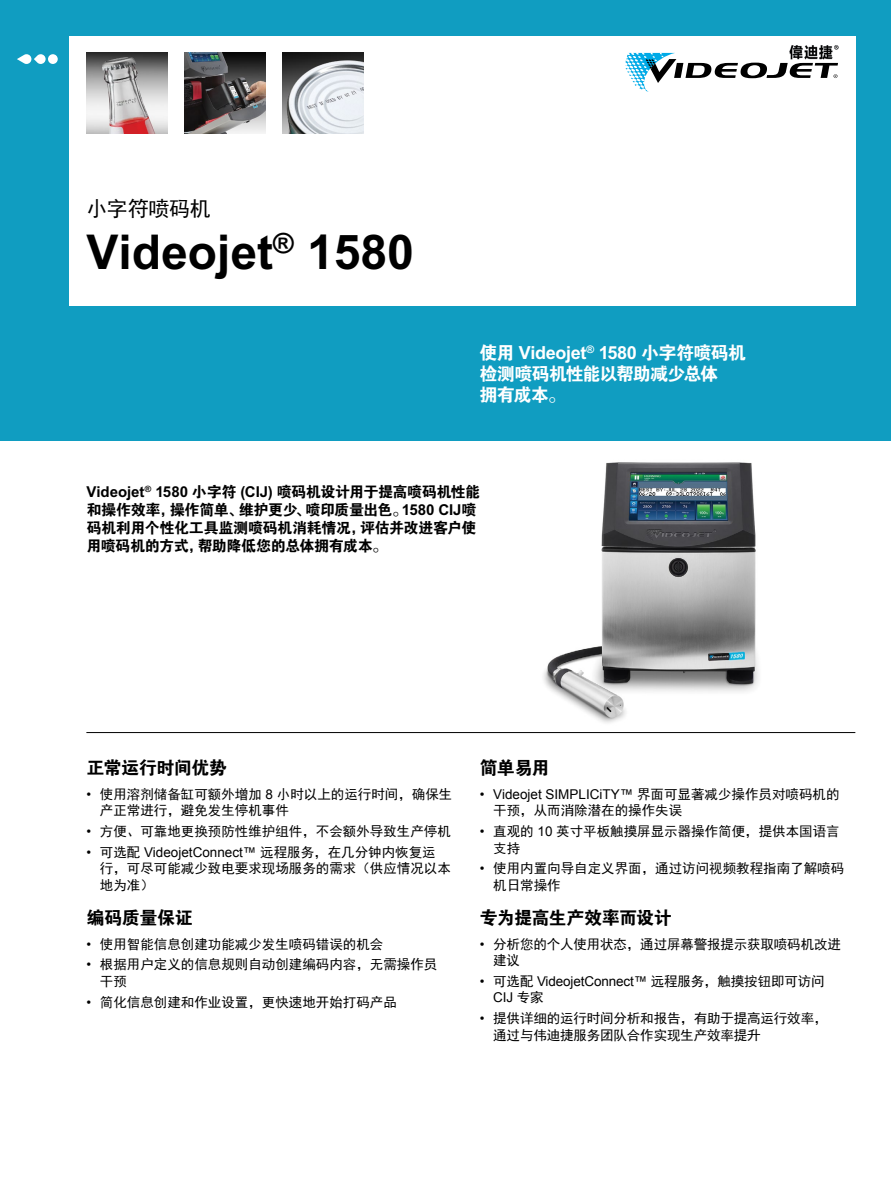
<style>
.page{position:relative;width:891px;height:1188px;background:#fff}
.page>*{position:absolute;margin:0;border:0;box-sizing:border-box;transform-origin:0 0}
.t1{font:700 48px "Arial";color:#000}
.t2{font:21px "Sim Hei";letter-spacing:-.01em;color:#000}
.t3{font:18px "FZDHTJW GB1 0";letter-spacing:-.025em;color:#000}
.t4{font:700 18px "Arial";letter-spacing:-.02em;color:#fff}
.t5{font:18px/21px "FZDHTJW GB1 0";letter-spacing:-.05em;color:#fff}
.t6{font:15px/18px "FZDHTJW GB1 0";letter-spacing:-.025em;color:#000;text-align:justify}
.t7{font:700 15px "Arial";letter-spacing:-.005em;color:#000}
.t8{font:13.5px/16.5px "Sim Hei";color:#000}
.t9{font:13.5px/16.5px "Arial";color:#000}
.s1{font-family:"FZDHTJW GB1 0";font-weight:400}
.s2{font-family:"Arial";font-weight:700}
.s3{font-family:"Arial"}
.s4{font-family:"Sim Hei"}
</style>
<div class="page">
<div style="left:0;top:0;width:891px;height:441px;background:#109dc1"></div>
<div style="left:69px;top:36px;width:786px;height:270px;background:#fff"></div>
<div style="left:48px;top:54px;width:10px;height:10px;background:#fff;border-radius:50%"></div>
<svg style="left:17px;top:54px;width:29px;height:10px"></svg>
<hr style="left:86px;top:732px;width:769px;height:1px;background:#000">
<img style="left:283px;top:53px;width:81px;height:81px">
<img style="left:86px;top:53px;width:81px;height:81px">
<svg style="left:625px;top:53px;width:213px;height:39px"></svg>
<img style="left:543px;top:462px;width:216px;height:261px">
<img style="left:185px;top:53px;width:81px;height:81px">
<img style="left:785px;top:45px;width:54px;height:16px">
<h2 class="t2" style="left:86px;top:198px;width:126px">小字符喷码机</h2>
<h1 class="t1" style="left:86px;top:224px;width:329px">Videojet<sup>®</sup> 1580</h1>
<h3 class="t4" style="left:480px;top:342px;width:268px"><span class="s1">使用</span> Videojet<sup>®</sup> 1580 <span class="s1">小字符喷码机</span></h3>
<h3 class="t5" style="left:480px;top:363px;width:240px">检测喷码机性能以帮助减少总体拥有成本。</h3>
<p class="t7" style="left:86px;top:483px;width:395px">Videojet<sup>®</sup> 1580 <span class="s1">小字符</span> (CIJ) <span class="s1">喷码机设计用于提高喷码机性能</span></p>
<p class="t6" style="left:86px;top:501px;width:392px">和操作效率，操作简单、维护更少、喷印质量出色。<span class="s2">1580 CIJ</span>喷码机利用个性化工具监测喷码机消耗情况，评估并改进客户使用喷码机的方式，帮助降低您的总体拥有成本。</p>
<h3 class="t3" style="left:86px;top:758px;width:142px">正常运行时间优势</h3>
<p class="t8" style="left:100px;top:786px;width:354px;text-indent:-14px"><span class="s3">•</span> 使用溶剂储备缸可额外增加 <span class="s3">8</span> 小时以上的运行时间，确保生产正常进行，避免发生停机事件</p>
<p class="t8" style="left:86px;top:823px;width:366px"><span class="s3">•</span> 方便、可靠地更换预防性维护组件，不会额外导致生产停机</p>
<p class="t9" style="left:86px;top:844px;width:351px">• <span class="s4">可选配</span> VideojetConnect™ <span class="s4">远程服务，在几分钟内恢复运</span></p>
<p class="t8" style="left:100px;top:860px;width:353px">行，可尽可能减少致电要求现场服务的需求（供应情况以本地为准）</p>
<h3 class="t3" style="left:86px;top:908px;width:108px">编码质量保证</h3>
<p class="t8" style="left:86px;top:936px;width:299px"><span class="s3">•</span> 使用智能信息创建功能减少发生喷码错误的机会</p>
<p class="t8" style="left:100px;top:956px;width:339px;text-indent:-14px"><span class="s3">•</span> 根据用户定义的信息规则自动创建编码内容，无需操作员干预</p>
<p class="t8" style="left:86px;top:994px;width:312px"><span class="s3">•</span> 简化信息创建和作业设置，更快速地开始打码产品</p>
<h3 class="t3" style="left:480px;top:758px;width:71px">简单易用</h3>
<p class="t9" style="left:480px;top:786px;width:361px">• Videojet SIMPLICiTY™ <span class="s4">界面可显著减少操作员对喷码机的</span></p>
<p class="t8" style="left:493px;top:802px;width:190px">干预，从而消除潜在的操作失误</p>
<p class="t8" style="left:493px;top:823px;width:348px;text-indent:-14px"><span class="s3">•</span> 直观的 <span class="s3">10</span> 英寸平板触摸屏显示器操作简便，提供本国语言支持</p>
<p class="t8" style="left:493px;top:860px;width:352px;text-indent:-14px"><span class="s3">•</span> 使用内置向导自定义界面，通过访问视频教程指南了解喷码机日常操作</p>
<h3 class="t3" style="left:480px;top:908px;width:194px">专为提高生产效率而设计</h3>
<p class="t8" style="left:493px;top:936px;width:349px;text-indent:-14px"><span class="s3">•</span> 分析您的个人使用状态，通过屏幕警报提示获取喷码机改进建议</p>
<p class="t9" style="left:493px;top:973px;width:333px;text-indent:-14px">• <span class="s4">可选配</span> VideojetConnect™ <span class="s4">远程服务，触摸按钮即可访问<br></span>CIJ <span class="s4">专家</span></p>
<p class="t8" style="left:493px;top:1010px;width:336px;text-indent:-14px"><span class="s3">•</span> 提供详细的运行时间分析和报告，有助于提高运行效率，通过与伟迪捷服务团队合作实现生产效率提升</p>
</div>
